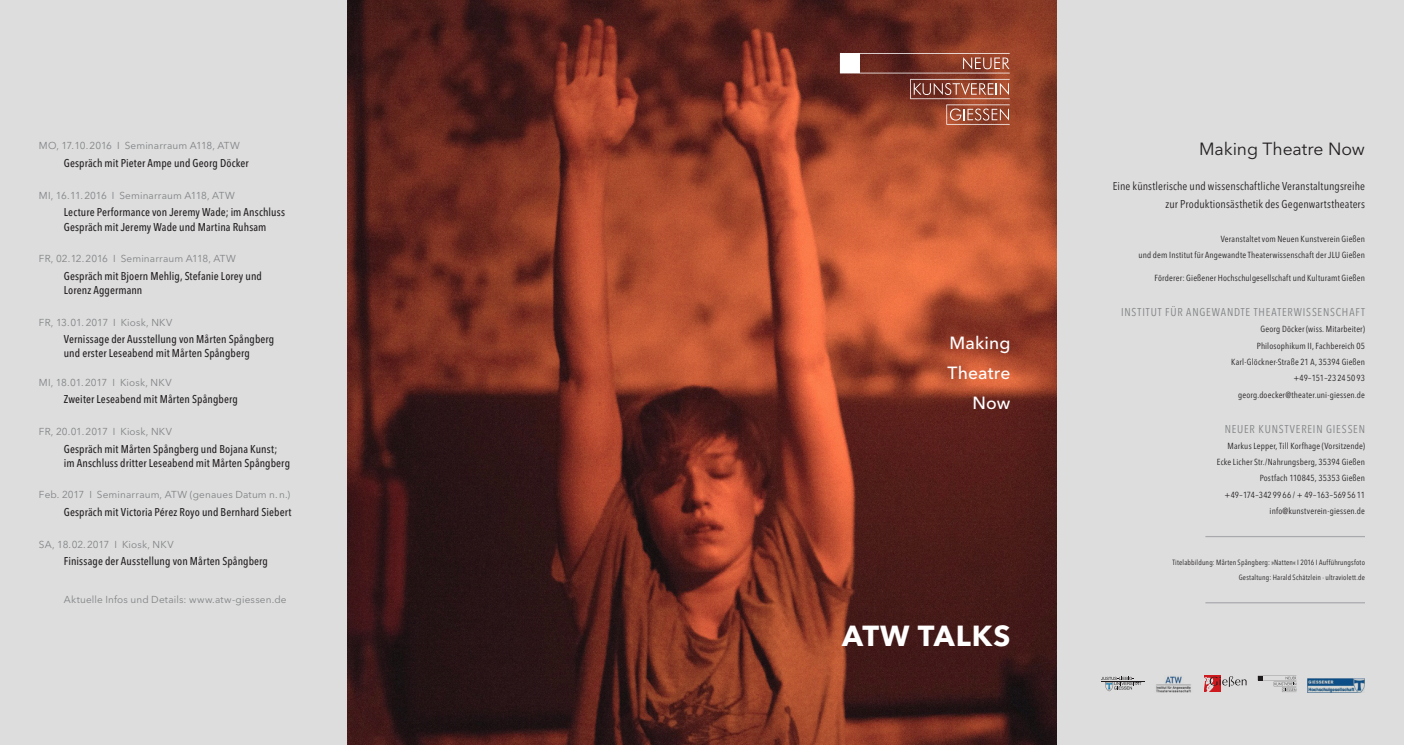
<style>
.page{position:relative;width:1404px;height:745px;background:#fff}
.page>*{position:absolute;margin:0;border:0;box-sizing:border-box;transform-origin:0 0}
.t1{font:700 28.75px "Avenir Next LT Pro";letter-spacing:.035em;color:#fff}
.t2{font:500 17.5px "Avenir Next LT Pro";letter-spacing:.01em;color:#fff}
.t3{font:17.5px "Avenir Next LT Pro";letter-spacing:-.005em;color:#231f20}
.t2-2{font:500 condensed 11.25px/14.1px "Avenir Next LT Pro";letter-spacing:.01em;color:#231f20}
.t4{font:condensed 11.25px/17.5px "Avenir Next LT Pro";letter-spacing:.01em;color:#231f20;text-align:right}
.t5{font:condensed 11.25px "Avenir Next LT Pro";letter-spacing:.07em;color:#808285}
.t1-2{font:10px "Avenir Next LT Pro";letter-spacing:.015em;color:#808285}
.Titel{font:10px "Avenir Next LT Pro";letter-spacing:.015em;color:#808285}
.t6{font:condensed 8.75px "Avenir Next LT Pro";letter-spacing:.02em;color:#231f20}
.Fliess{font:condensed 7.5px "Avenir Next LT Pro";letter-spacing:.025em;color:#231f20}
</style>
<div class="page">
<div style="left:0;top:0;width:1403px;height:744px;background:#ddd"></div>
<img style="left:347px;top:0;width:709px;height:744px">
<hr style="left:1205px;top:602px;width:159px;height:1px;background:#a8a9ad">
<hr style="left:1205px;top:536px;width:159px;height:1px;background:#a8a9ad">
<svg style="left:1204px;top:675px;width:42px;height:16px"></svg>
<img style="left:1307px;top:678px;width:57px;height:13px">
<hr style="left:1100px;top:680px;width:44px;height:1px;background:#231f20">
<svg style="left:1100px;top:676px;width:41px;height:14px"></svg>
<svg style="left:1257px;top:675px;width:39px;height:16px"></svg>
<img style="left:1156px;top:676px;width:35px;height:15px">
<svg style="left:910px;top:79px;width:99px;height:46px"></svg>
<svg style="left:839px;top:53px;width:170px;height:20px"></svg>
<p class="t1-2" style="left:39px;top:140px;width:202px">MO, 17.10.2016 I Seminarraum A118, ATW</p>
<p class="t2-2" style="left:64px;top:156px;width:186px">Gespräch mit Pieter Ampe und Georg Döcker</p>
<p class="t1-2" style="left:39px;top:189px;width:197px">MI, 16.11.2016 I Seminarraum A118, ATW</p>
<p class="t2-2" style="left:64px;top:205px;width:223px">Lecture Performance von Jeremy Wade; im Anschluss<br>Gespräch mit Jeremy Wade und Martina Ruhsam</p>
<p class="t1-2" style="left:39px;top:252px;width:198px">FR, 02.12.2016 I Seminarraum A118, ATW</p>
<p class="t2-2" style="left:64px;top:268px;width:200px">Gespräch mit Bjoern Mehlig, Stefanie Lorey und<br>Lorenz Aggermann</p>
<p class="t1-2" style="left:39px;top:316px;width:135px">FR, 13. 01. 2017 I Kiosk, NKV</p>
<p class="t2-2" style="left:64px;top:332px;width:212px">Vernissage der Ausstellung von Mårten Spångberg und erster Leseabend mit Mårten Spångberg</p>
<p class="Titel" style="left:39px;top:376px;width:134px">MI, 18.01.2017 I Kiosk, NKV</p>
<p class="t2-2" style="left:64px;top:392px;width:175px">Zweiter Leseabend mit Mårten Spångberg</p>
<p class="t1-2" style="left:39px;top:425px;width:134px">FR, 20.01.2017 I Kiosk, NKV</p>
<p class="t2-2" style="left:64px;top:441px;width:228px">Gespräch mit Mårten Spångberg und Bojana Kunst; im Anschluss dritter Leseabend mit Mårten Spångberg</p>
<p class="t1-2" style="left:39px;top:488px;width:253px">Feb. 2017 I Seminarraum, ATW (genaues Datum n.n.)</p>
<p class="t2-2" style="left:64px;top:504px;width:229px">Gespräch mit Victoria Pérez Royo und Bernhard Siebert</p>
<p class="t1-2" style="left:39px;top:538px;width:136px">SA, 18.02.2017 I Kiosk, NKV</p>
<p class="t2-2" style="left:64px;top:554px;width:206px">Finissage der Ausstellung von Mårten Spångberg</p>
<p class="t1-2" style="left:64px;top:593px;width:224px">Aktuelle Infos und Details: www.atw-giessen.de</p>
<p class="t2" style="left:949px;top:332px;width:62px">Making</p>
<p class="t2" style="left:947px;top:362px;width:64px">Theatre</p>
<p class="t2" style="left:972px;top:392px;width:39px">Now</p>
<p class="t1" style="left:842px;top:618px;width:170px">ATW TALKS</p>
<p class="t3" style="left:1198px;top:138px;width:167px">Making Theatre Now</p>
<p class="t4" style="left:1112px;top:177px;width:254px">Eine künstlerische und wissenschaftliche Veranstaltungsreihe zur Produktionsästhetik des Gegenwartstheaters</p>
<p class="t6" style="left:1220px;top:233px;width:145px">Veranstaltet vom Neuen Kunstverein Gießen</p>
<p class="t6" style="left:1138px;top:249px;width:228px">und dem Institut für Angewandte Theaterwissenschaft der JLU Gießen</p>
<p class="t6" style="left:1154px;top:272px;width:212px">Förderer: Gießener Hochschulgesellschaft und Kulturamt Gießen</p>
<p class="t5" style="left:1120px;top:305px;width:245px">INSTITUT FÜR ANGEWANDTE THEATERWISSENSCHAFT</p>
<p class="t6" style="left:1260px;top:324px;width:106px">Georg Döcker (wiss. Mitarbeiter)</p>
<p class="t6" style="left:1256px;top:340px;width:110px">Philosophikum II, Fachbereich 05</p>
<p class="t6" style="left:1231px;top:356px;width:135px">Karl-Glöckner-Straße 21 A, 35394 Gießen</p>
<p class="t6" style="left:1293px;top:372px;width:73px">+49–151–23245093</p>
<p class="t6" style="left:1237px;top:389px;width:128px">georg.doecker@theater.uni-giessen.de</p>
<p class="t5" style="left:1224px;top:421px;width:142px">NEUER KUNSTVEREIN GIESSEN</p>
<p class="t6" style="left:1227px;top:440px;width:139px">Markus Lepper, Till Korfhage (Vorsitzende)</p>
<p class="t6" style="left:1216px;top:456px;width:150px">Ecke Licher Str./Nahrungsberg, 35394 Gießen</p>
<p class="t6" style="left:1259px;top:472px;width:107px">Postfach 110845, 35353 Gießen</p>
<p class="t6" style="left:1224px;top:489px;width:142px">+49–174–3429966 / + 49–163–5695611</p>
<p class="t6" style="left:1269px;top:505px;width:97px">info@kunstverein-giessen.de</p>
<p class="Fliess" style="left:1172px;top:557px;width:194px">Titelabbildung: Mårten Spångberg: »Natten« I 2016 I Aufführungsfoto</p>
<p class="Fliess" style="left:1238px;top:572px;width:128px">Gestaltung: Harald Schätzlein · ultraviolett.de</p>
</div>
